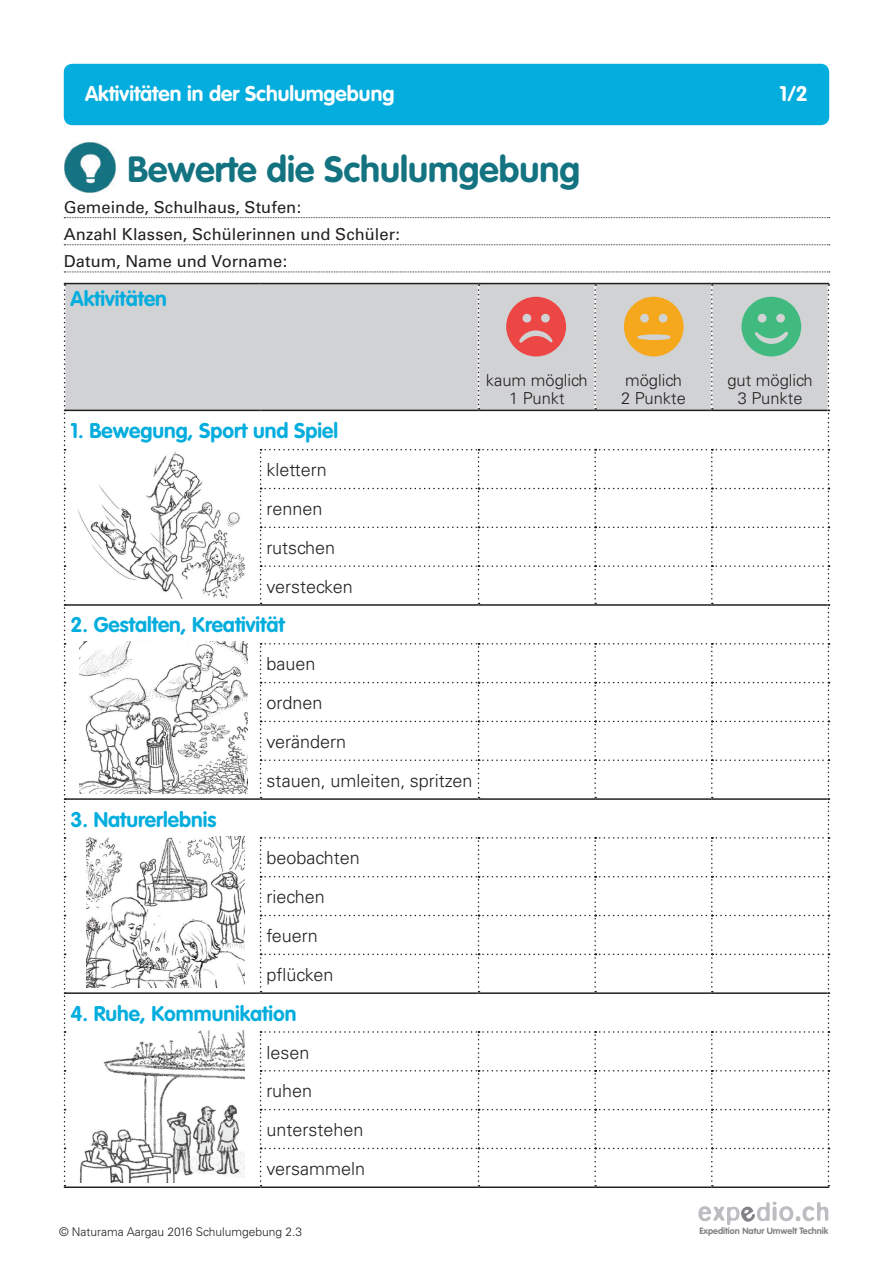
<style>
.page{position:relative;width:893px;height:1263px;background:#fff}
.page>*{position:absolute;margin:0;border:0;box-sizing:border-box;transform-origin:0 0}
.t1{font:700 36px "VAG Rounded Std";color:#147381}
.t2{font:700 21px "VAG Rounded Std";color:#03addd}
.t3{font:700 21px "VAG Rounded Std";color:#fff}
.t4{font:300 18px/38.8px "Univers";color:#231f20}
.t5{font:16.5px/27.2px "Univers";letter-spacing:.005em;color:#231f20}
.t6{font:300 16.5px/18px "Univers";color:#231f20;text-align:center}
.t7{font:300 12px "Univers";color:#231f20}
.t8{font:700 9px "VAG Rounded Std";color:#808285}
</style>
<div class="page">
<div style="left:64px;top:64px;width:765px;height:61px;background:#03addd;border-radius:9px"></div>
<svg style="left:698px;top:1202px;width:130px;height:23px"></svg>
<img style="left:64px;top:142px;width:51px;height:51px">
<div style="left:66px;top:284px;width:194px;height:126px;background:#d1d2d4"></div>
<svg style="left:64px;top:284px;width:2px;height:902px"></svg>
<hr style="left:64px;top:283px;width:197px;height:1px;background:#231f20">
<hr style="left:261px;top:283px;width:217px;height:1px;background:#231f20">
<hr style="left:478px;top:283px;width:117px;height:1px;background:#231f20">
<hr style="left:595px;top:283px;width:117px;height:1px;background:#231f20">
<hr style="left:712px;top:283px;width:117px;height:1px;background:#231f20">
<hr style="left:65px;top:410px;width:196px;height:1px;background:#231f20">
<hr style="left:65px;top:798px;width:196px;height:2px;background:#231f20">
<hr style="left:65px;top:992px;width:196px;height:2px;background:#231f20">
<hr style="left:65px;top:604px;width:196px;height:2px;background:#231f20">
<hr style="left:64px;top:1186px;width:197px;height:2px;background:#231f20">
<hr style="left:261px;top:1186px;width:217px;height:2px;background:#231f20">
<hr style="left:478px;top:1186px;width:117px;height:2px;background:#231f20">
<hr style="left:595px;top:1186px;width:117px;height:2px;background:#231f20">
<hr style="left:712px;top:1186px;width:117px;height:2px;background:#231f20">
<svg style="left:260px;top:284px;width:569px;height:902px"></svg>
<svg style="left:64px;top:217px;width:766px;height:1px"></svg>
<svg style="left:64px;top:244px;width:766px;height:1px"></svg>
<svg style="left:64px;top:272px;width:766px;height:1px"></svg>
<img style="left:79px;top:1031px;width:165px;height:151px">
<img style="left:87px;top:836px;width:157px;height:151px">
<img style="left:80px;top:642px;width:168px;height:151px">
<img style="left:77px;top:452px;width:167px;height:147px">
<p class="t3" style="left:85px;top:81px;width:311px">Aktivitäten in der Schulumgebung</p>
<p class="t3" style="left:780px;top:81px;width:30px">1/2</p>
<h1 class="t1" style="left:128px;top:148px;width:454px">Bewerte die Schulumgebung</h1>
<p class="t5" style="left:64px;top:194px;width:338px">Gemeinde, Schulhaus, Stufen:<br>Anzahl Klassen, Schülerinnen und Schüler:<br>Datum, Name und Vorname:</p>
<p class="t2" style="left:71px;top:286px;width:98px">Aktivitäten</p>
<p class="t2" style="left:71px;top:418px;width:269px">1. Bewegung, Sport und Spiel</p>
<p class="t4" style="left:267px;top:450px;width:88px">klettern rennen rutschen verstecken</p>
<p class="t2" style="left:71px;top:613px;width:216px">2. Gestalten, Kreativität</p>
<p class="t4" style="left:267px;top:644px;width:207px">bauen<br>ordnen<br>verändern<br>stauen, umleiten, spritzen</p>
<p class="t2" style="left:71px;top:807px;width:147px">3. Naturerlebnis</p>
<p class="t4" style="left:267px;top:839px;width:95px">beobachten riechen feuern pflücken</p>
<p class="t2" style="left:71px;top:1001px;width:227px">4. Ruhe, Kommunikation</p>
<p class="t4" style="left:267px;top:1033px;width:100px">lesen<br>ruhen unterstehen versammeln</p>
<p class="t6" style="left:486px;top:372px;width:103px">kaum möglich<br>1 Punkt</p>
<p class="t6" style="left:621px;top:372px;width:66px;text-align:left">möglich<br>2 Punkte</p>
<p class="t6" style="left:727px;top:372px;width:87px">gut möglich<br>3 Punkte</p>
<p class="t7" style="left:59px;top:1224px;width:244px">© Naturama Aargau 2016 Schulumgebung 2.3</p>
<p class="t8" style="left:699px;top:1225px;width:130px">Expedition Natur Umwelt Technik</p>
</div>
